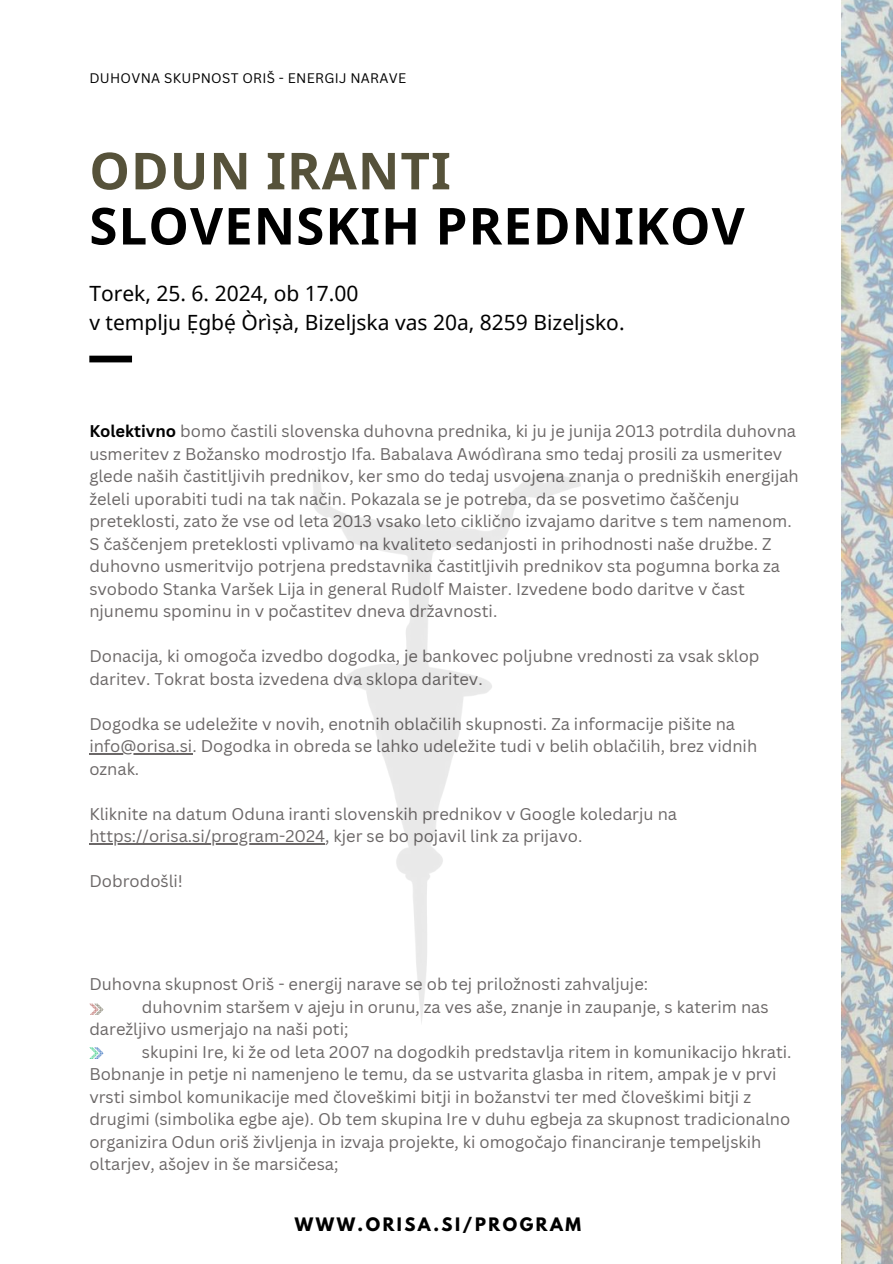
<style>
.page{position:relative;width:893px;height:1264px;background:#fff}
.page>*{position:absolute;margin:0;border:0;box-sizing:border-box;transform-origin:0 0}
.t1{font:700 51px "Noto Sans";letter-spacing:.02em;color:#000}
.t2{font:700 51px "Noto Sans";letter-spacing:.02em;color:#56523a}
.t3{font:21px/29px "Noto Sans";color:#000}
.t4{font:16.5px/22.5px "Canva Sans";color:#6b6767}
.t5{font:700 16.5px "League Spartan";letter-spacing:.15em;color:#000}
.t6{font:13.5px "Canva Sans";letter-spacing:.02em;color:#000}
.s1{font-weight:700;color:#000}
</style>
<div class="page">
<hr style="left:89px;top:753px;width:103px;height:1px;background:#6b6767">
<hr style="left:89px;top:843px;width:236px;height:1px;background:#6b6767">
<img style="left:312px;top:468px;width:268px;height:555px">
<div style="left:89px;top:355px;width:43px;height:7px;background:#000"></div>
<img style="left:841px;top:0;width:51px;height:1263px">
<svg style="left:89px;top:1003px;width:15px;height:11px"></svg>
<svg style="left:89px;top:1047px;width:15px;height:11px"></svg>
<p class="t6" style="left:89px;top:68px;width:318px">DUHOVNA SKUPNOST ORIŠ - ENERGIJ NARAVE</p>
<h1 class="t2" style="left:89px;top:135px;width:363px">ODUN IRANTI</h1>
<h1 class="t1" style="left:89px;top:190px;width:656px">SLOVENSKIH PREDNIKOV</h1>
<p class="t3" style="left:89px;top:278px;width:536px">Torek, 25. 6. 2024, ob 17.00<br>v templju Ẹgbẹ́ Òrìṣà, Bizeljska vas 20a, 8259 Bizeljsko.</p>
<p class="t4" style="left:89px;top:419px;width:711px"><span class="s1">Kolektivno</span> bomo častili slovenska duhovna prednika, ki ju je junija 2013 potrdila duhovna usmeritev z Božansko modrostjo Ifa. Babalava Awódìrana smo tedaj prosili za usmeritev glede naših častitljivih prednikov, ker smo do tedaj usvojena znanja o predniških energijah želeli uporabiti tudi na tak način. Pokazala se je potreba, da se posvetimo čaščenju preteklosti, zato že vse od leta 2013 vsako leto ciklično izvajamo daritve s tem namenom.<br>S čaščenjem preteklosti vplivamo na kvaliteto sedanjosti in prihodnosti naše družbe. Z duhovno usmeritvijo potrjena predstavnika častitljivih prednikov sta pogumna borka za svobodo Stanka Varšek Lija in general Rudolf Maister. Izvedene bodo daritve v čast njunemu spominu in v počastitev dneva državnosti.</p>
<p class="t4" style="left:89px;top:644px;width:671px">Donacija, ki omogoča izvedbo dogodka, je bankovec poljubne vrednosti za vsak sklop daritev. Tokrat bosta izvedena dva sklopa daritev.</p>
<p class="t4" style="left:89px;top:712px;width:669px">Dogodka se udeležite v novih, enotnih oblačilih skupnosti. Za informacije pišite na info@orisa.si. Dogodka in obreda se lahko udeležite tudi v belih oblačilih, brez vidnih oznak.</p>
<p class="t4" style="left:89px;top:802px;width:589px">Kliknite na datum Oduna iranti slovenskih prednikov v Google koledarju na https://orisa.si/program-2024, kjer se bo pojavil link za prijavo.</p>
<p class="t4" style="left:89px;top:869px;width:95px">Dobrodošli!</p>
<p class="t4" style="left:89px;top:972px;width:560px">Duhovna skupnost Oriš - energij narave se ob tej priložnosti zahvaljuje:</p>
<p class="t4" style="left:142px;top:994px;width:628px">duhovnim staršem v ajeju in orunu, za ves aše, znanje in zaupanje, s katerim nas</p>
<p class="t4" style="left:89px;top:1017px;width:260px">darežljivo usmerjajo na naši poti;</p>
<p class="t4" style="left:142px;top:1039px;width:651px">skupini Ire, ki že od leta 2007 na dogodkih predstavlja ritem in komunikacijo hkrati.</p>
<p class="t4" style="left:89px;top:1062px;width:688px">Bobnanje in petje ni namenjeno le temu, da se ustvarita glasba in ritem, ampak je v prvi</p>
<p class="t4" style="left:89px;top:1084px;width:663px">vrsti simbol komunikacije med človeškimi bitji in božanstvi ter med človeškimi bitji z</p>
<p class="t4" style="left:89px;top:1107px;width:702px">drugimi (simbolika egbe aje). Ob tem skupina Ire v duhu egbeja za skupnost tradicionalno</p>
<p class="t4" style="left:89px;top:1129px;width:673px">organizira Odun oriš življenja in izvaja projekte, ki omogočajo financiranje tempeljskih</p>
<p class="t4" style="left:89px;top:1152px;width:251px">oltarjev, ašojev in še marsičesa;</p>
<p class="t5" style="left:295px;top:1215px;width:287px">WWW.ORISA.SI/PROGRAM</p>
</div>
